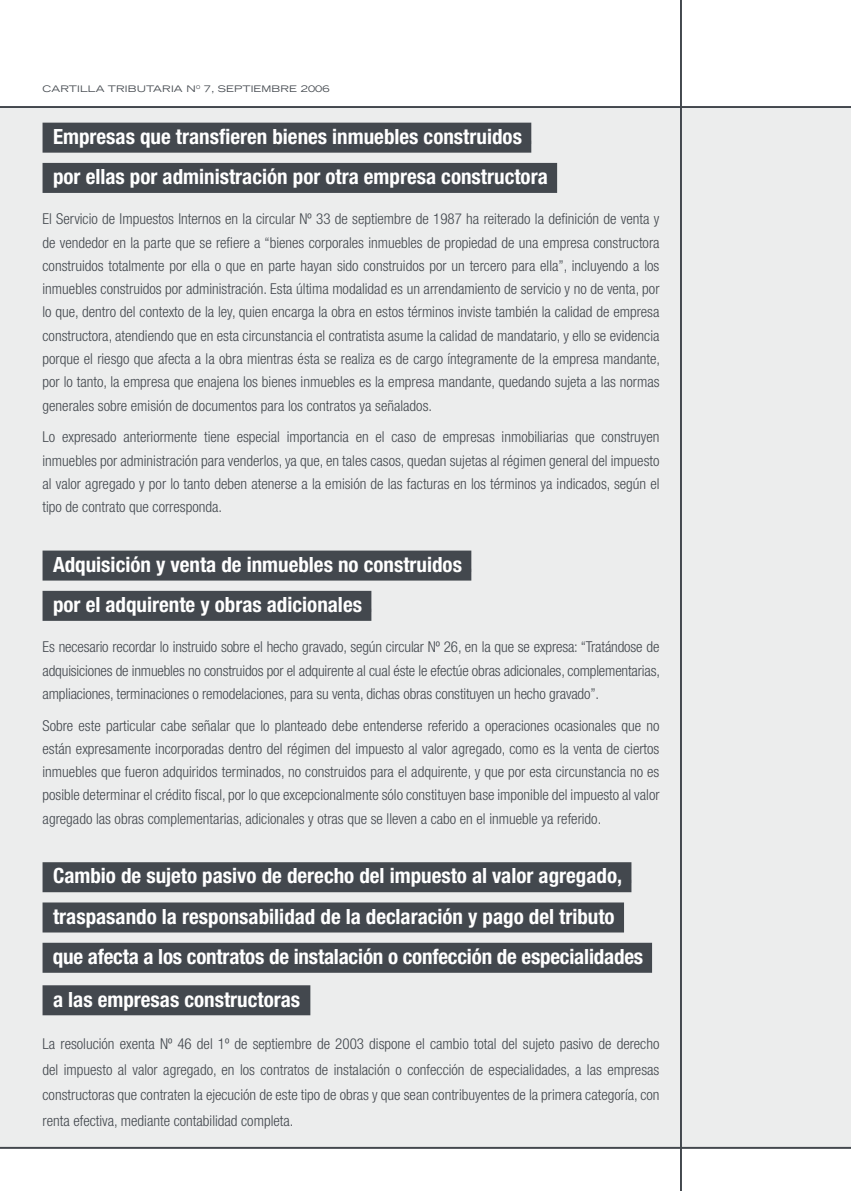
<style>
.page{position:relative;width:851px;height:1191px;background:#fff}
.page>*{position:absolute;margin:0;border:0;box-sizing:border-box;transform-origin:0 0}
._03_Subt__1__barra{font:700 condensed 21px "Helvetica Neue";color:#fff}
._01__Texto{font:300 condensed 15px/23.2px "Helvetica Neue";color:#43484e;text-align:justify}
.t1{font:expanded 9px "Trade Gothic LH";letter-spacing:.01em;color:#43484e;scale:1.1 1}
.s1{color:#43484e}
</style>
<div class="page">
<div style="left:0;top:107px;width:850px;height:1041px;background:#eceded"></div>
<hr style="left:680px;top:0;width:1px;height:1191px;background:#43484e">
<hr style="left:0;top:106px;width:850px;height:2px;background:#43484e">
<hr style="left:0;top:1147px;width:850px;height:1px;background:#43484e">
<hr style="left:850px;top:107px;width:1px;height:1041px;background:#eceded">
<div style="left:43px;top:123px;width:488px;height:30px;background:#43484e"></div>
<div style="left:43px;top:163px;width:514px;height:30px;background:#43484e"></div>
<div style="left:43px;top:550px;width:428px;height:30px;background:#43484e"></div>
<div style="left:43px;top:591px;width:328px;height:30px;background:#43484e"></div>
<div style="left:43px;top:862px;width:588px;height:30px;background:#43484e"></div>
<div style="left:43px;top:902px;width:581px;height:30px;background:#43484e"></div>
<div style="left:43px;top:942px;width:609px;height:30px;background:#43484e"></div>
<div style="left:43px;top:985px;width:267px;height:30px;background:#43484e"></div>
<p class="t1" style="left:43px;top:82px;width:262px">CARTILLA TRIBUTARIA N<sup>0</sup> 7, SEPTIEMBRE 2006</p>
<p class="_03_Subt__1__barra" style="left:53px;top:124px;width:480px">Empresas que transfieren bienes inmuebles construidos<span class="s1">..</span></p>
<p class="_03_Subt__1__barra" style="left:53px;top:164px;width:506px">por ellas por administración por otra empresa constructora<span class="s1">..</span></p>
<p class="_01__Texto" style="left:43px;top:207px;width:619px">El Servicio de Impuestos Internos en la circular Nº 33 de septiembre de 1987 ha reiterado la definición de venta y de vendedor en la parte que se refiere a “bienes corporales inmuebles de propiedad de una empresa constructora construidos totalmente por ella o que en parte hayan sido construidos por un tercero para ella”, incluyendo a los inmuebles construidos por administración. Esta última modalidad es un arrendamiento de servicio y no de venta, por lo que, dentro del contexto de la ley, quien encarga la obra en estos términos inviste también la calidad de empresa constructora, atendiendo que en esta circunstancia el contratista asume la calidad de mandatario, y ello se evidencia porque el riesgo que afecta a la obra mientras ésta se realiza es de cargo íntegramente de la empresa mandante, por lo tanto, la empresa que enajena los bienes inmuebles es la empresa mandante, quedando sujeta a las normas generales sobre emisión de documentos para los contratos ya señalados.</p>
<p class="_01__Texto" style="left:43px;top:425px;width:618px">Lo expresado anteriormente tiene especial importancia en el caso de empresas inmobiliarias que construyen inmuebles por administración para venderlos, ya que, en tales casos, quedan sujetas al régimen general del impuesto al valor agregado y por lo tanto deben atenerse a la emisión de las facturas en los términos ya indicados, según el tipo de contrato que corresponda.</p>
<p class="_03_Subt__1__barra" style="left:53px;top:551px;width:420px">Adquisición y venta de inmuebles no construidos<span class="s1">..</span></p>
<p class="_03_Subt__1__barra" style="left:53px;top:592px;width:320px">por el adquirente y obras adicionales<span class="s1">..</span></p>
<p class="_01__Texto" style="left:43px;top:635px;width:618px">Es necesario recordar lo instruido sobre el hecho gravado, según circular Nº 26, en la que se expresa: “Tratándose de adquisiciones de inmuebles no construidos por el adquirente al cual éste le efectúe obras adicionales, complementarias, ampliaciones, terminaciones o remodelaciones, para su venta, dichas obras constituyen un hecho gravado”.</p>
<p class="_01__Texto" style="left:43px;top:713px;width:618px">Sobre este particular cabe señalar que lo planteado debe entenderse referido a operaciones ocasionales que no están expresamente incorporadas dentro del régimen del impuesto al valor agregado, como es la venta de ciertos inmuebles que fueron adquiridos terminados, no construidos para el adquirente, y que por esta circunstancia no es posible determinar el crédito fiscal, por lo que excepcionalmente sólo constituyen base imponible del impuesto al valor agregado las obras complementarias, adicionales y otras que se lleven a cabo en el inmueble ya referido.</p>
<p class="_03_Subt__1__barra" style="left:53px;top:863px;width:580px">Cambio de sujeto pasivo de derecho del impuesto al valor agregado,<span class="s1">..</span></p>
<p class="_03_Subt__1__barra" style="left:53px;top:903px;width:573px">traspasando la responsabilidad de la declaración y pago del tributo<span class="s1">..</span></p>
<p class="_03_Subt__1__barra" style="left:53px;top:943px;width:601px">que afecta a los contratos de instalación o confección de especialidades<span class="s1">..</span></p>
<p class="_03_Subt__1__barra" style="left:53px;top:986px;width:259px">a las empresas constructoras<span class="s1">..</span></p>
<p class="_01__Texto" style="left:43px;top:1031px;width:618px;line-height:25.5px">La resolución exenta Nº 46 del 1º de septiembre de 2003 dispone el cambio total del sujeto pasivo de derecho del impuesto al valor agregado, en los contratos de instalación o confección de especialidades, a las empresas constructoras que contraten la ejecución de este tipo de obras y que sean contribuyentes de la primera categoría, con renta efectiva, mediante contabilidad completa.</p>
</div>
